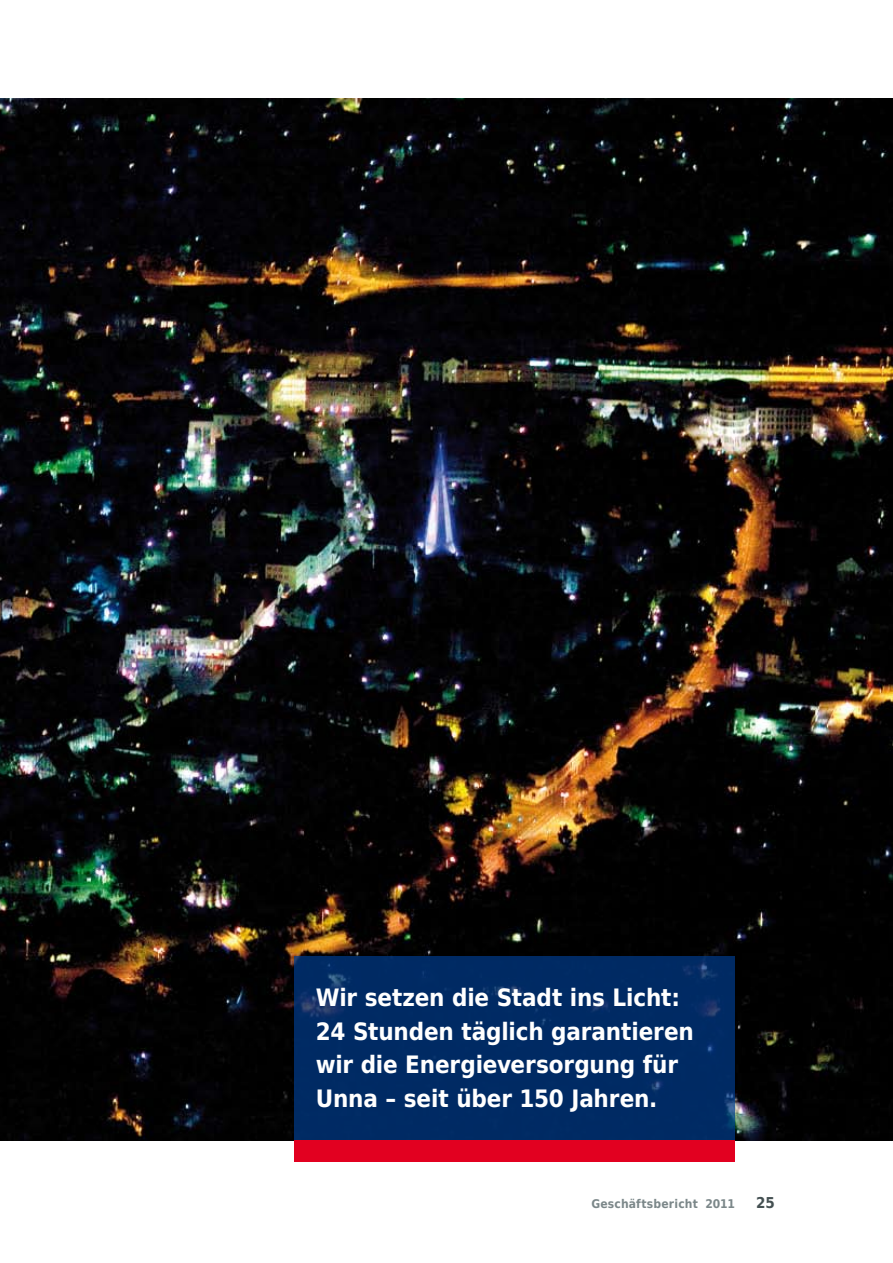
<style>
.page{position:relative;width:893px;height:1263px;background:#fff}
.page>*{position:absolute;margin:0;border:0;box-sizing:border-box;transform-origin:0 0}
.t1{font:700 24px/33.6px "DejaVu Sans Condensed";letter-spacing:-.005em;color:#fff}
.t2{font:700 15px "DejaVu Sans Condensed";color:#445052}
.t3{font:700 12px "DejaVu Sans Condensed";letter-spacing:.015em;color:#7b8789}
</style>
<div class="page">
<img style="left:0;top:99px;width:893px;height:1041px">
<div style="left:295px;top:956px;width:440px;height:184px;background:#002a64"></div>
<div style="left:295px;top:1140px;width:440px;height:22px;background:#e20020"></div>
<p class="t1" style="left:316px;top:980px;width:380px">Wir setzen die Stadt ins Licht:<br>24 Stunden täglich garantieren wir die Energieversorgung für<br>Unna – seit über 150 Jahren.</p>
<p class="t3" style="left:591px;top:1193px;width:145px">Geschäftsbericht 2011</p>
<p class="t2" style="left:756px;top:1190px;width:20px">25</p>
</div>
